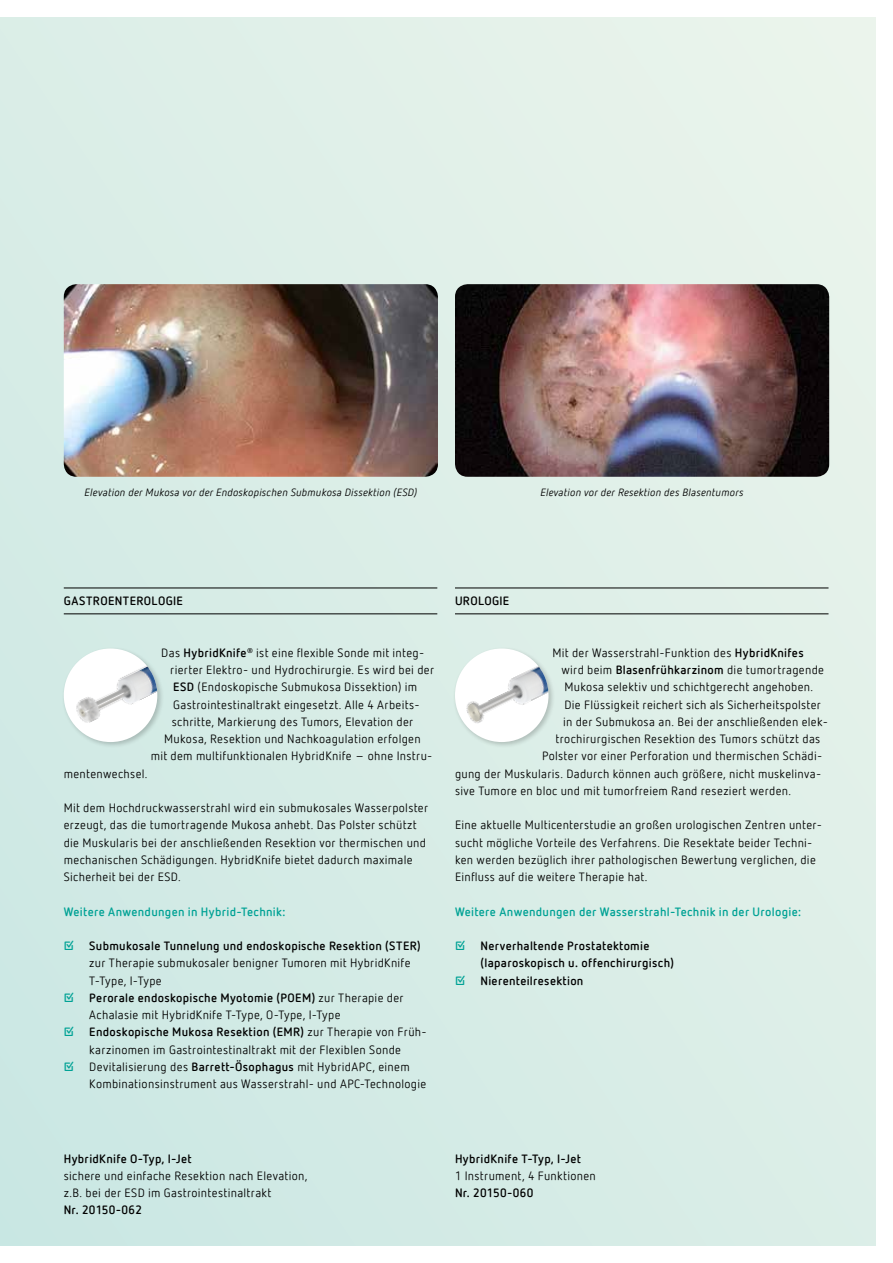
<style>
.page{position:relative;width:893px;height:1263px;background:#fff}
.page>*{position:absolute;margin:0;border:0;box-sizing:border-box;transform-origin:0 0}
.t1{font:12px/17.2px "Netto Offc Pro";letter-spacing:.025em;color:#000}
.t2{font:700 12px/17.2px "Netto Offc Pro";letter-spacing:.025em;color:#000}
.t3{font:700 12px "Netto Offc Pro";letter-spacing:.025em;color:#00a295}
.t4{font:italic 10.5px "Netto Offc Pro";letter-spacing:.02em;color:#000}
.s1{font-weight:700}
.s2{font-weight:700;color:#00a295}
.s3{color:#00a295}
</style>
<div class="page">
<div style="left:0;top:17px;width:876px;height:1229px;background:linear-gradient(to right,#d1e9e4,#e3f1e9)"></div>
<hr style="left:64px;top:588px;width:373px;height:1px;background:#000">
<hr style="left:64px;top:614px;width:373px;height:1px;background:#000">
<hr style="left:455px;top:588px;width:373px;height:1px;background:#000">
<hr style="left:455px;top:614px;width:373px;height:1px;background:#000">
<img style="left:64px;top:284px;width:374px;height:193px">
<img style="left:455px;top:284px;width:374px;height:193px">
<div style="left:61px;top:646px;width:103px;height:102px;background:#000;opacity:.2"></div>
<img style="left:64px;top:649px;width:93px;height:93px">
<div style="left:452px;top:646px;width:103px;height:102px;background:#000;opacity:.2"></div>
<img style="left:455px;top:649px;width:94px;height:93px">
<p class="t4" style="left:85px;top:485px;width:334px">Elevation der Mukosa vor der Endoskopischen Submukosa Dissektion (ESD)</p>
<p class="t4" style="left:540px;top:485px;width:205px">Elevation vor der Resektion des Blasentumors</p>
<p class="t2" style="left:64px;top:592px;width:121px">GASTROENTEROLOGIE</p>
<p class="t1" style="left:161px;top:644px;width:264px">Das <span class="s1">HybridKnife</span><sup>®</sup> ist eine flexible Sonde mit integ-</p>
<p class="t1" style="left:170px;top:661px;width:265px">rierter Elektro- und Hydrochirurgie. Es wird bei der</p>
<p class="t1" style="left:173px;top:678px;width:245px"><span class="s1">ESD</span> (Endoskopische Submukosa Dissektion) im</p>
<p class="t1" style="left:173px;top:695px;width:248px">Gastrointestinaltrakt eingesetzt. Alle 4 Arbeits-</p>
<p class="t1" style="left:172px;top:713px;width:243px">schritte, Markierung des Tumors, Elevation der</p>
<p class="t1" style="left:164px;top:730px;width:258px">Mukosa, Resektion und Nachkoagulation erfolgen</p>
<p class="t1" style="left:151px;top:747px;width:283px">mit dem multifunktionalen HybridKnife – ohne Instru-</p>
<p class="t1" style="left:64px;top:764px;width:85px">mentenwechsel.</p>
<p class="t1" style="left:64px;top:799px;width:366px">Mit dem Hochdruckwasserstrahl wird ein submukosales Wasserpolster erzeugt, das die tumortragende Mukosa anhebt. Das Polster schützt die Muskularis bei der anschließenden Resektion vor thermischen und mechanischen Schädigungen. HybridKnife bietet dadurch maximale Sicherheit bei der ESD.</p>
<p class="t3" style="left:64px;top:903px;width:223px">Weitere Anwendungen in Hybrid-Technik:</p>
<p class="t1" style="left:89px;top:937px;width:333px;text-indent:-26px"><span class="s2">☑</span> <span class="s1">Submukosale Tunnelung und endoskopische Resektion (STER) </span>zur Therapie submukosaler benigner Tumoren mit HybridKnife<br>T-Type, I-Type</p>
<p class="t1" style="left:89px;top:989px;width:316px;text-indent:-26px"><span class="s2">☑</span> <span class="s1">Perorale endoskopische Myotomie (POEM)</span> zur Therapie der<br>Achalasie mit HybridKnife T-Type, O-Type, I-Type</p>
<p class="t1" style="left:64px;top:1023px;width:364px;text-align:center"><span class="s2">☑</span> <span class="s1">Endoskopische Mukosa Resektion (EMR)</span> zur Therapie von Früh&shy;karzinomen im Gastrointestinaltrakt mit der Flexiblen Sonde</p>
<p class="t1" style="left:89px;top:1057px;width:338px;text-indent:-26px"><span class="s2">☑</span> Devitalisierung des <span class="s1">Barrett-Ösophagus</span> mit HybridAPC, einem<br>Kombinationsinstrument aus Wasserstrahl- und APC-Technologie</p>
<p class="t2" style="left:455px;top:592px;width:56px">UROLOGIE</p>
<p class="t1" style="left:552px;top:644px;width:253px">Mit der Wasserstrahl-Funktion des <span class="s1">HybridKnifes</span></p>
<p class="t1" style="left:561px;top:661px;width:264px">wird beim <span class="s1">Blasenfrühkarzinom</span> die tumortragende</p>
<p class="t1" style="left:564px;top:678px;width:250px">Mukosa selektiv und schichtgerecht angehoben.</p>
<p class="t1" style="left:564px;top:695px;width:258px">Die Flüssigkeit reichert sich als Sicherheitspolster</p>
<p class="t1" style="left:563px;top:713px;width:266px">in der Submukosa an. Bei der anschließenden elek-</p>
<p class="t1" style="left:555px;top:730px;width:266px">trochirurgischen Resektion des Tumors schützt das</p>
<p class="t1" style="left:542px;top:747px;width:282px">Polster vor einer Perforation und thermischen Schädi-</p>
<p class="t1" style="left:455px;top:764px;width:368px">gung der Muskularis. Dadurch können auch größere, nicht muskelinva-</p>
<p class="t1" style="left:455px;top:782px;width:338px">sive Tumore en bloc und mit tumorfreiem Rand reseziert werden.</p>
<p class="t1" style="left:455px;top:816px;width:369px">Eine aktuelle Multicenterstudie an großen urologischen Zentren unter&shy;sucht mögliche Vorteile des Verfahrens. Die Resektate beider Techni&shy;ken werden bezüglich ihrer pathologischen Bewertung verglichen, die Einfluss auf die weitere Therapie hat.</p>
<p class="t3" style="left:455px;top:903px;width:348px">Weitere Anwendungen der Wasserstrahl-Technik in der Urologie:</p>
<p class="t2" style="left:480px;top:937px;width:195px;text-indent:-26px"><span class="s3">☑</span> Nerverhaltende Prostatektomie (laparoskopisch u. offenchirurgisch)</p>
<p class="t2" style="left:455px;top:971px;width:130px"><span class="s3">☑</span> Nierenteilresektion</p>
<p class="t2" style="left:64px;top:1149px;width:129px">HybridKnife O-Typ, I-Jet</p>
<p class="t1" style="left:64px;top:1166px;width:245px">sichere und einfache Resektion nach Elevation, z.B. bei der ESD im Gastrointestinaltrakt</p>
<p class="t2" style="left:64px;top:1201px;width:80px">Nr. 20150-062</p>
<p class="t2" style="left:455px;top:1149px;width:128px">HybridKnife T-Typ, I-Jet</p>
<p class="t1" style="left:455px;top:1166px;width:142px">1 Instrument, 4 Funktionen</p>
<p class="t2" style="left:455px;top:1184px;width:80px">Nr. 20150-060</p>
</div>
